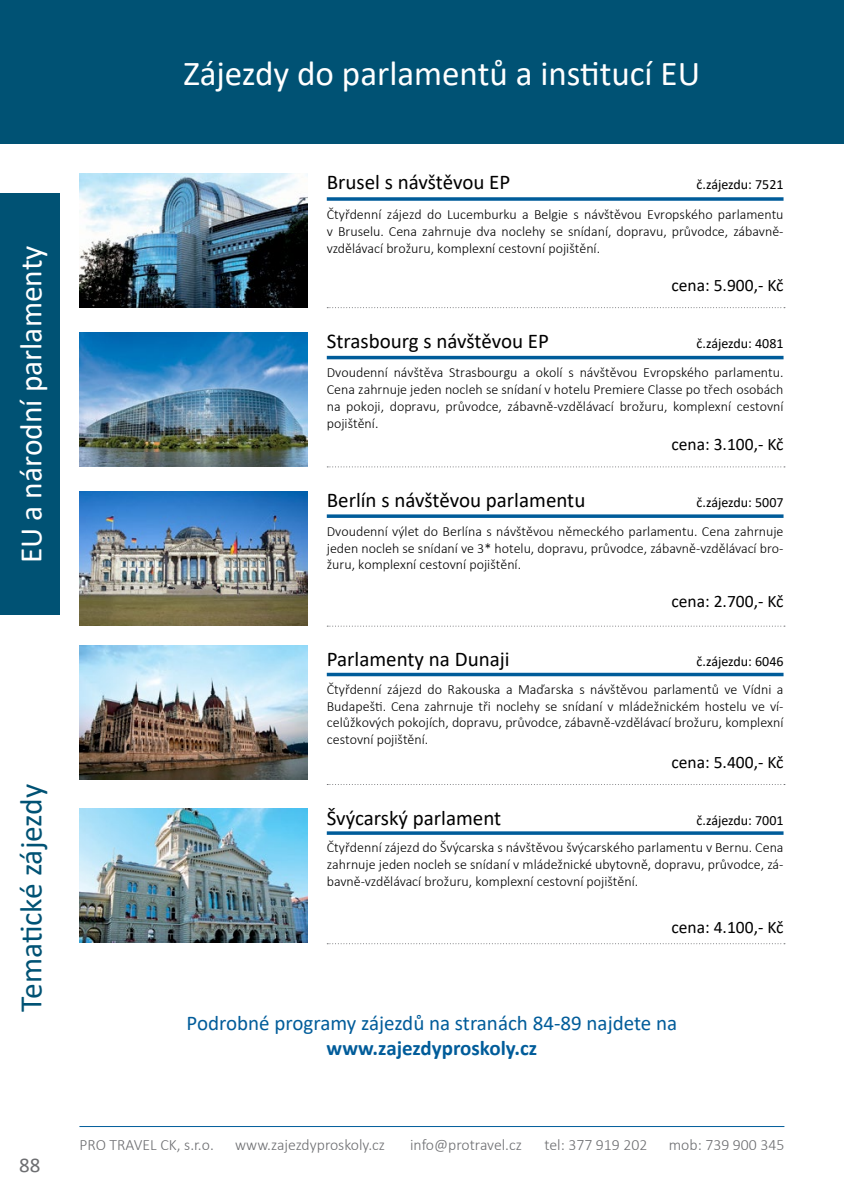
<style>
.page{position:relative;width:844px;height:1191px;background:#fff}
.page>*{position:absolute;margin:0;border:0;box-sizing:border-box;transform-origin:0 0}
.t1{font:35px "Calibri";color:#fff}
.t2{font:31.5px "Calibri";color:#fff}
.t3{font:31.5px "Calibri";letter-spacing:-.01em;color:#005274}
.t4{font:21px "Calibri";color:#000}
.t5{font:21px "Calibri";color:#005c9a}
.t6{font:700 21px "Calibri";color:#005c9a}
.t7{font:21px "Calibri";color:#6d6e71}
.t8{font:17.5px "Calibri";color:#000}
.t9{font:300 15.75px "Calibri";color:#6d6e71}
.t10{font:300 14px/16.8px "Calibri";color:#000;text-align:justify}
.t11{font:14px "Calibri";color:#000}
</style>
<div class="page">
<div style="left:0;top:193px;width:60px;height:422px;background:#005274"></div>
<hr style="left:79px;top:1126px;width:705px;height:1px;background:#005c9a">
<div style="left:0;top:0;width:843px;height:144px;background:#005274"></div>
<svg style="left:327px;top:197px;width:456px;height:4px;background:#1f6fa6"></svg>
<hr style="left:327px;top:356px;width:456px;height:3px;background:#005c9a">
<svg style="left:327px;top:514px;width:456px;height:4px;background:#1f6fa6"></svg>
<hr style="left:327px;top:673px;width:456px;height:3px;background:#005c9a">
<svg style="left:327px;top:831px;width:456px;height:4px;background:#1f70a6"></svg>
<img style="left:79px;top:174px;width:229px;height:134px">
<img style="left:79px;top:332px;width:229px;height:134px">
<img style="left:79px;top:491px;width:229px;height:134px">
<img style="left:79px;top:645px;width:229px;height:134px">
<img style="left:79px;top:809px;width:229px;height:134px">
<svg style="left:327px;top:307px;width:457px;height:1px"></svg>
<svg style="left:327px;top:625px;width:457px;height:1px"></svg>
<svg style="left:327px;top:784px;width:457px;height:1px"></svg>
<svg style="left:327px;top:466px;width:457px;height:1px"></svg>
<svg style="left:327px;top:943px;width:457px;height:1px"></svg>
<h2 class="t2" style="left:9px;top:563px;width:319px;rotate:-90deg">EU a národní parlamenty</h2>
<h2 class="t3" style="left:9px;top:1011px;width:229px;rotate:-90deg">Tematické zájezdy</h2>
<h3 class="t7" style="left:19px;top:1150px;width:23px">88</h3>
<h1 class="t1" style="left:183px;top:49px;width:518px">Zájezdy do parlamentů a institucí EU</h1>
<h3 class="t4" style="left:327px;top:168px;width:185px">Brusel s návštěvou EP</h3>
<p class="t11" style="left:696px;top:175px;width:88px">č.zájezdu: 7521</p>
<p class="t10" style="left:327px;top:206px;width:458px">Čtyřdenní zájezd do Lucemburku a Belgie s návštěvou Evropského parlamentu v Bruselu. Cena zahrnuje dva noclehy se snídaní, dopravu, průvodce, zábavně&shy;vzdělávací brožuru, komplexní cestovní pojištění.</p>
<h3 class="t4" style="left:327px;top:327px;width:224px">Strasbourg s návštěvou EP</h3>
<p class="t8" style="left:671px;top:273px;width:114px">cena: 5.900,- Kč</p>
<p class="t11" style="left:696px;top:334px;width:88px">č.zájezdu: 4081</p>
<p class="t10" style="left:327px;top:364px;width:458px">Dvoudenní návštěva Strasbourgu a okolí s návštěvou Evropského parlamentu.<br>Cena zahrnuje jeden nocleh se snídaní v hotelu Premiere Classe po třech osobách na pokoji, dopravu, průvodce, zábavně-vzdělávací brožuru, komplexní cestovní pojištění.</p>
<h3 class="t4" style="left:327px;top:485px;width:260px">Berlín s návštěvou parlamentu</h3>
<p class="t8" style="left:671px;top:432px;width:114px">cena: 3.100,- Kč</p>
<p class="t11" style="left:696px;top:493px;width:88px">č.zájezdu: 5007</p>
<p class="t10" style="left:327px;top:522px;width:458px">Dvoudenní výlet do Berlína s návštěvou německého parlamentu. Cena zahrnuje jeden nocleh se snídaní ve 3* hotelu, dopravu, průvodce, zábavně-vzdělávací bro&shy;žuru, komplexní cestovní pojištění.</p>
<h3 class="t4" style="left:327px;top:644px;width:184px">Parlamenty na Dunaji</h3>
<p class="t8" style="left:671px;top:589px;width:114px">cena: 2.700,- Kč</p>
<p class="t11" style="left:696px;top:651px;width:88px">č.zájezdu: 6046</p>
<p class="t10" style="left:327px;top:680px;width:458px">Čtyřdenní zájezd do Rakouska a Maďarska s návštěvou parlamentů ve Vídni a Budapešti. Cena zahrnuje tři noclehy se snídaní v mládežnickém hostelu ve ví&shy;celůžkových pokojích, dopravu, průvodce, zábavně-vzdělávací brožuru, komplexní cestovní pojištění.</p>
<h3 class="t4" style="left:327px;top:803px;width:176px">Švýcarský parlament</h3>
<p class="t8" style="left:671px;top:750px;width:114px">cena: 5.400,- Kč</p>
<p class="t11" style="left:696px;top:810px;width:88px">č.zájezdu: 7001</p>
<p class="t10" style="left:327px;top:839px;width:458px">Čtyřdenní zájezd do Švýcarska s návštěvou švýcarského parlamentu v Bernu. Cena zahrnuje jeden nocleh se snídaní v mládežnické ubytovně, dopravu, průvodce, zá&shy;bavně-vzdělávací brožuru, komplexní cestovní pojištění.</p>
<p class="t8" style="left:671px;top:914px;width:114px">cena: 4.100,- Kč</p>
<h3 class="t5" style="left:186px;top:1008px;width:492px">Podrobné programy zájezdů na stranách 84-89 najdete na</h3>
<h3 class="t6" style="left:326px;top:1033px;width:212px">www.zajezdyproskoly.cz</h3>
<p class="t9" style="left:79px;top:1135px;width:136px">PRO TRAVEL CK, s.r.o.</p>
<p class="t9" style="left:235px;top:1135px;width:151px">www.zajezdyproskoly.cz</p>
<p class="t9" style="left:410px;top:1135px;width:113px">info@protravel.cz</p>
<p class="t9" style="left:544px;top:1135px;width:104px">tel: 377 919 202</p>
<p class="t9" style="left:668px;top:1135px;width:117px">mob: 739 900 345</p>
</div>
